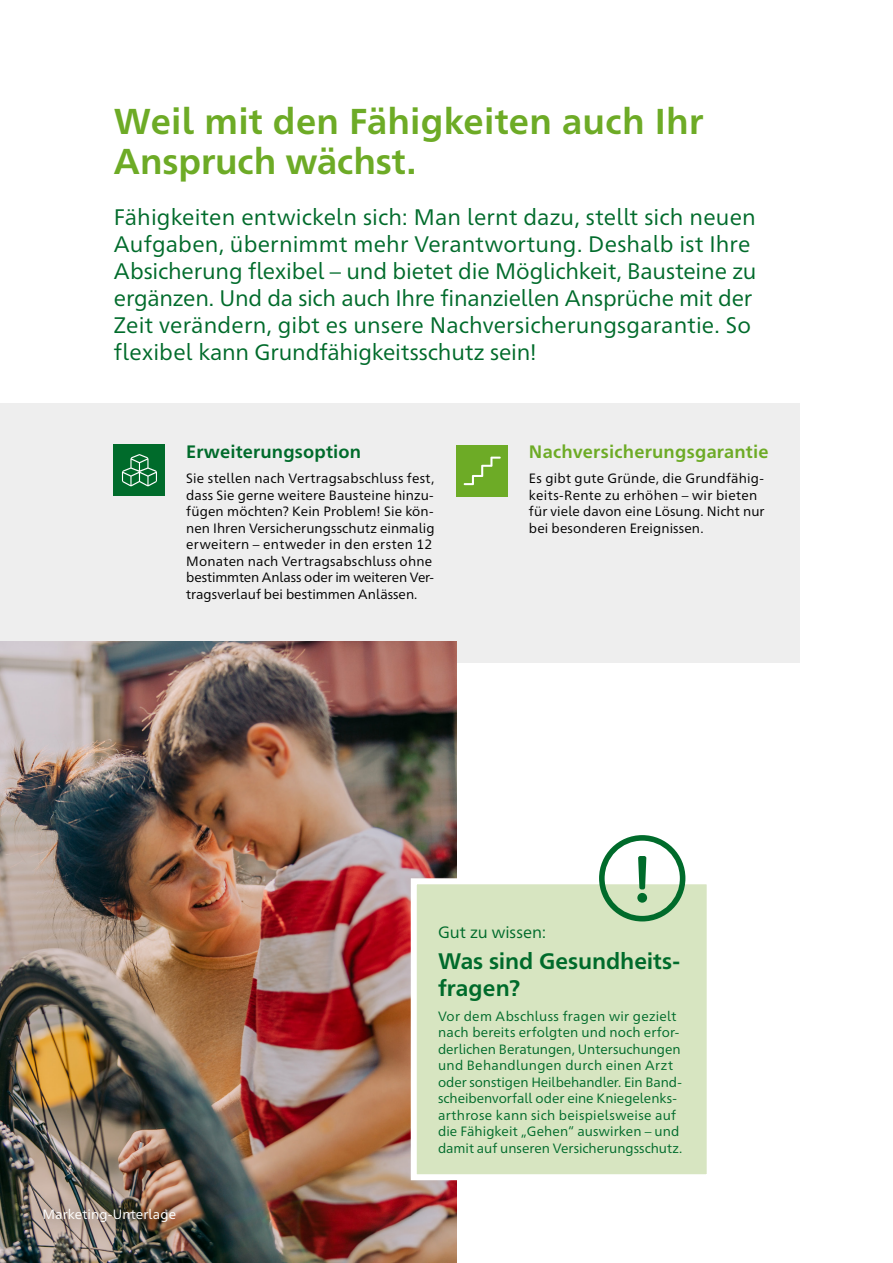
<style>
.page{position:relative;width:893px;height:1263px;background:#fff}
.page>*{position:absolute;margin:0;border:0;box-sizing:border-box;transform-origin:0 0}
.t1{font:700 36px/40.5px "HDI Pro";letter-spacing:.005em;color:#6dab26}
.t2{font:22.5px/27px "HDI Pro";color:#006b2b}
.t3{font:700 22.5px/27px "HDI Pro";color:#006b2b}
.t4{font:700 18px "HDI Pro";letter-spacing:.015em;color:#6dab26}
.t5{font:700 18px "HDI Pro";letter-spacing:.01em;color:#006b2b}
.t6{font:16.5px "HDI Pro";color:#006b2b}
.t7{font:13.5px/16.5px "HDI Pro";letter-spacing:.01em;color:#000}
.t8{font:13.5px/16.5px "HDI Pro";letter-spacing:.005em;color:#006b2b}
.t9{font:13.5px "HDI Pro";letter-spacing:.01em;color:#fff}
</style>
<div class="page">
<div style="left:0;top:403px;width:799px;height:259px;background:#eee"></div>
<img style="left:0;top:641px;width:457px;height:622px">
<div style="left:25px;top:1191px;width:168px;height:48px;background:#000;opacity:.73"></div>
<div style="left:414px;top:881px;width:296px;height:296px;background:#d7e5c1"></div>
<div style="left:411px;top:878px;width:302px;height:302px;border:6px solid #fff"></div>
<svg style="left:599px;top:835px;width:86px;height:86px"></svg>
<div style="left:114px;top:445px;width:51px;height:51px;background:#006b2b"></div>
<svg style="left:122px;top:454px;width:35px;height:32px"></svg>
<div style="left:457px;top:445px;width:51px;height:51px;background:#6dab26"></div>
<svg style="left:464px;top:457px;width:37px;height:28px"></svg>
<h1 class="t1" style="left:114px;top:98px;width:591px">Weil mit den Fähigkeiten auch Ihr<br>Anspruch wächst.</h1>
<p class="t2" style="left:114px;top:202px;width:644px">Fähigkeiten entwickeln sich: Man lernt dazu, stellt sich neuen Aufgaben, übernimmt mehr Verantwortung. Deshalb ist Ihre Absicherung flexibel – und bietet die Möglichkeit, Bausteine zu ergänzen. Und da sich auch Ihre finanziellen Ansprüche mit der Zeit verändern, gibt es unsere Nachversicherungsgarantie. So flexibel kann Grundfähigkeitsschutz sein!</p>
<h3 class="t5" style="left:186px;top:439px;width:176px">Erweiterungsoption</h3>
<p class="t7" style="left:186px;top:469px;width:250px">Sie stellen nach Vertragsabschluss fest, dass Sie gerne weitere Bausteine hinzu&shy;fügen möchten? Kein Problem! Sie kön&shy;nen Ihren Versicherungsschutz einmalig erweitern – entweder in den ersten 12<br>Monaten nach Vertragsabschluss ohne bestimmten Anlass oder im weiteren Ver&shy;tragsverlauf bei bestimmen Anlässen.</p>
<h3 class="t4" style="left:529px;top:439px;width:241px">Nachversicherungsgarantie</h3>
<p class="t7" style="left:529px;top:469px;width:237px">Es gibt gute Gründe, die Grundfähig&shy;keits-Rente zu erhöhen – wir bieten für viele davon eine Lösung. Nicht nur bei besonderen Ereignissen.</p>
<p class="t9" style="left:43px;top:1204px;width:135px">Marketing-Unterlage</p>
<p class="t6" style="left:438px;top:920px;width:110px">Gut zu wissen:</p>
<h2 class="t3" style="left:438px;top:946px;width:243px">Was sind Gesundheits&shy;fragen?</h2>
<p class="t8" style="left:438px;top:1007px;width:246px">Vor dem Abschluss fragen wir gezielt nach bereits erfolgten und noch erfor&shy;derlichen Beratungen, Untersuchungen und Behandlungen durch einen Arzt oder sonstigen Heilbehandler. Ein Band&shy;scheibenvorfall oder eine Kniegelenks&shy;arthrose kann sich beispielsweise auf die Fähigkeit „Gehen“ auswirken – und damit auf unseren Versicherungsschutz.</p>
</div>
